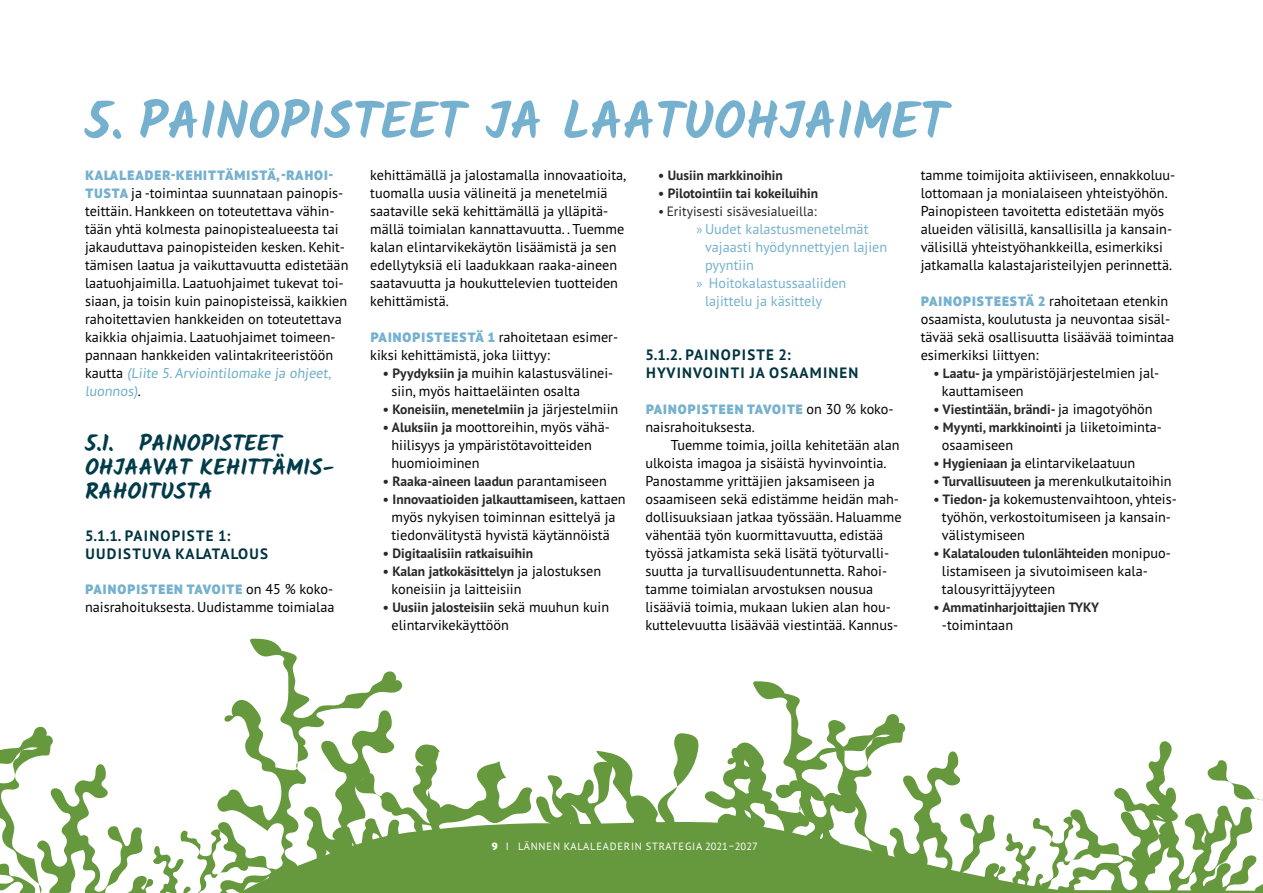
<style>
.page{position:relative;width:1263px;height:893px;background:#fff}
.page>*{position:absolute;margin:0;border:0;box-sizing:border-box;transform-origin:0 0}
.t1{font:700 51.45px "Kalam";color:#75b1cf}
.t2{font:700 22.5px/24px "Kalam";color:#003b49}
.t3{font:700 15px/18px "PT Sans Pro";letter-spacing:.08em;color:#003341}
.t4{font:14.25px/18px "PT Sans Pro";color:#000}
.t5{font:14.25px "PT Sans Pro";color:#75b1cf}
.t6{font:700 13.5px "PT Sans Pro";color:#282827}
.t7{font:900 13.5px "PT Sans Pro";letter-spacing:.08em;color:#75b1cf}
.t8{font:13.5px "PT Sans Pro";color:#282827}
.t9{font:10.5px "PT Sans Pro";letter-spacing:.08em;color:#fff}
.s1{font-weight:900;font-size:13.5px;color:#75b1cf}
.s2{color:#6baeca}
.s3{font-weight:400;font-size:14.25px;color:#000}
.s4{font-weight:700;font-size:13.5px;color:#282827}
.s5{font-family:"Myriad Pro"}
.s6{font-weight:900}
</style>
<div class="page">
<svg style="left:0;top:681px;width:1263px;height:212px"></svg>
<svg style="left:217px;top:639px;width:186px;height:179px"></svg>
<svg style="left:217px;top:818px;width:1046px;height:75px;fill:#66993d"></svg>
<h1 class="t1" style="left:85px;top:91px;width:864px">5. PAINOPISTEET JA LAATUOHJAIMET</h1>
<p class="t7" style="left:86px;top:166px;width:249px">KALALEADER-KEHITTÄMISTÄ, -RAHOI-</p>
<p class="t4" style="left:85px;top:184px;width:265px"><span class="s1">TUSTA</span> ja -toimintaa suunnataan painopis&shy;teittäin. Hankkeen on toteutettava vähin&shy;tään yhtä kolmesta painopistealueesta tai jakauduttava painopisteiden kesken. Kehit&shy;tämisen laatua ja vaikuttavuutta edistetään laatuohjaimilla. Laatuohjaimet tukevat toi&shy;siaan, ja toisin kuin painopisteissä, kaikkien rahoitettavien hankkeiden on toteutettava kaikkia ohjaimia. Laatuohjaimet toimeen&shy;pannaan hankkeiden valintakriteeristöön kautta <span class="s2">(Liite 5.Arviointilomake ja ohjeet, luonnos)</span>.</p>
<h2 class="t2" style="left:85px;top:431px;width:251px">5.1. PAINOPISTEET<br>OHJAAVAT KEHITTÄMIS-<br>RAHOITUSTA</h2>
<p class="t3" style="left:85px;top:526px;width:184px">5.1.1. PAINOPISTE 1:<br>UUDISTUVA KALATALOUS</p>
<p class="t7" style="left:86px;top:580px;width:249px">PAINOPISTEEN TAVOITE <span class="s3">on 45 % koko-</span></p>
<p class="t4" style="left:85px;top:598px;width:251px">naisrahoituksesta. Uudistamme toimialaa</p>
<p class="t4" style="left:921px;top:166px;width:256px">tamme toimijoita aktiiviseen, ennakkoluu&shy;lottomaan ja monialaiseen yhteistyöhön.<br>Painopisteen tavoitetta edistetään myös alueiden välisillä, kansallisilla ja kansain&shy;välisillä yhteistyöhankkeilla, esimerkiksi jatkamalla kalastajaristeilyjen perinnettä.</p>
<p class="t4" style="left:921px;top:292px;width:255px"><span class="s1">PAINOPISTEESTÄ 2</span> rahoitetaan etenkin osaamista, koulutusta ja neuvontaa sisäl&shy;tävää sekä osallisuutta lisäävää toimintaa esimerkiksi liittyen:</p>
<p class="t4" style="left:942px;top:364px;width:219px;text-indent:-8px"><span class="s4">• Laatu- ja</span> ympäristöjärjestelmien jal&shy;kauttamiseen</p>
<p class="t6" style="left:933px;top:400px;width:221px">• Viestintään, brändi- <span class="s3">ja imagotyöhön</span></p>
<p class="t6" style="left:933px;top:418px;width:230px">• Myynti, markkinointi <span class="s3">ja liiketoiminta-</span></p>
<p class="t4" style="left:942px;top:436px;width:73px">osaamiseen</p>
<p class="t4" style="left:933px;top:454px;width:203px"><span class="s4">• Hygieniaan ja</span> elintarvikelaatuun</p>
<p class="t4" style="left:933px;top:472px;width:240px"><span class="s4">• Turvallisuuteen ja</span> merenkulkutaitoihin</p>
<p class="t4" style="left:942px;top:490px;width:236px;text-indent:-9px"><span class="s4">• Tiedon- ja</span> kokemustenvaihtoon, yhteis&shy;työhön, verkostoitumiseen ja kansain&shy;välistymiseen</p>
<p class="t6" style="left:933px;top:544px;width:239px">• Kalatalouden tulonlähteiden <span class="s3">monipuo-</span></p>
<p class="t4" style="left:942px;top:562px;width:207px">listamiseen ja sivutoimiseen kala&shy;talousyrittäjyyteen</p>
<p class="t6" style="left:933px;top:598px;width:167px">• Ammatinharjoittajien TYKY</p>
<p class="t4" style="left:942px;top:616px;width:73px">-toimintaan</p>
<p class="t4" style="left:370px;top:166px;width:258px">kehittämällä ja jalostamalla innovaatioita, tuomalla uusia välineitä ja menetelmiä saataville sekä kehittämällä ja ylläpitä&shy;mällä toimialan kannattavuutta. . Tuemme kalan elintarvikekäytön lisäämistä ja sen edellytyksiä eli laadukkaan raaka-aineen saatavuutta ja houkuttelevien tuotteiden kehittämistä.</p>
<p class="t4" style="left:370px;top:328px;width:250px"><span class="s1">PAINOPISTEESTÄ 1</span> rahoitetaan esimer&shy;kiksi kehittämistä, joka liittyy:</p>
<p class="t4" style="left:391px;top:364px;width:223px;text-indent:-9px"><span class="s4">• Pyydyksiin ja</span> muihin kalastusvälinei&shy;siin, myös haittaeläinten osalta</p>
<p class="t6" style="left:383px;top:400px;width:237px">• Koneisiin, menetelmiin <span class="s3">ja järjestelmiin</span></p>
<p class="t4" style="left:391px;top:418px;width:220px;text-indent:-8px"><span class="s4">• Aluksiin ja</span> moottoreihin, myös vähä&shy;hiilisyys ja ympäristötavoitteiden huomioiminen</p>
<p class="t6" style="left:383px;top:472px;width:225px">• Raaka-aineen laadun <span class="s3">parantamiseen</span></p>
<p class="t6" style="left:383px;top:490px;width:244px">• Innovaatioiden jalkauttamiseen, <span class="s3">kattaen</span></p>
<p class="t4" style="left:391px;top:508px;width:226px">myös nykyisen toiminnan esittelyä ja tiedonvälitystä hyvistä käytännöistä</p>
<p class="t6" style="left:383px;top:544px;width:152px">• Digitaalisiin ratkaisuihin</p>
<p class="t6" style="left:383px;top:562px;width:220px">• Kalan jatkokäsittelyn <span class="s3">ja jalostuksen</span></p>
<p class="t4" style="left:391px;top:580px;width:132px">koneisiin ja laitteisiin</p>
<p class="t6" style="left:383px;top:598px;width:228px">• Uusiin jalosteisiin <span class="s3">sekä muuhun kuin</span></p>
<p class="t4" style="left:391px;top:616px;width:119px">elintarvikekäyttöön</p>
<p class="t6" style="left:658px;top:166px;width:126px">• Uusiin markkinoihin</p>
<p class="t6" style="left:658px;top:184px;width:162px">• Pilotointiin tai kokeiluihin</p>
<p class="t8" style="left:658px;top:202px;width:160px">• Erityisesti sisävesialueilla:</p>
<p class="t5" style="left:696px;top:220px;width:174px"><span class="s5">»</span> Uudet kalastusmenetelmät</p>
<p class="t5" style="left:705px;top:238px;width:184px">vajaasti hyödynnettyjen lajien</p>
<p class="t5" style="left:705px;top:256px;width:50px">pyyntiin</p>
<p class="t5" style="left:696px;top:274px;width:151px"><span class="s5">»</span> Hoitokalastussaaliiden</p>
<p class="t5" style="left:705px;top:292px;width:119px">lajittelu ja käsittely</p>
<p class="t3" style="left:645px;top:345px;width:215px">5.1.2. PAINOPISTE 2:<br>HYVINVOINTI JA OSAAMINEN</p>
<p class="t7" style="left:646px;top:400px;width:249px">PAINOPISTEEN TAVOITE <span class="s3">on 30 % koko-</span></p>
<p class="t4" style="left:645px;top:418px;width:111px">naisrahoituksesta.</p>
<p class="t4" style="left:671px;top:436px;width:230px">Tuemme toimia, joilla kehitetään alan</p>
<p class="t4" style="left:645px;top:454px;width:243px">ulkoista imagoa ja sisäistä hyvinvointia.</p>
<p class="t4" style="left:645px;top:472px;width:231px">Panostamme yrittäjien jaksamiseen ja</p>
<p class="t4" style="left:645px;top:490px;width:255px">osaamiseen sekä edistämme heidän mah-</p>
<p class="t4" style="left:645px;top:508px;width:258px">dollisuuksiaan jatkaa työssään. Haluamme</p>
<p class="t4" style="left:645px;top:526px;width:239px">vähentää työn kuormittavuutta, edistää</p>
<p class="t4" style="left:645px;top:544px;width:245px">työssä jatkamista sekä lisätä työturvalli-</p>
<p class="t4" style="left:645px;top:562px;width:243px">suutta ja turvallisuudentunnetta. Rahoi-</p>
<p class="t4" style="left:645px;top:580px;width:229px">tamme toimialan arvostuksen nousua</p>
<p class="t4" style="left:645px;top:598px;width:247px">lisääviä toimia, mukaan lukien alan hou-</p>
<p class="t4" style="left:645px;top:616px;width:254px">kuttelevuutta lisäävää viestintää. Kannus-</p>
<p class="t9" style="left:491px;top:840px;width:268px"><span class="s6">9</span> I LÄNNEN KALALEADERIN STRATEGIA 2021–2027</p>
</div>
